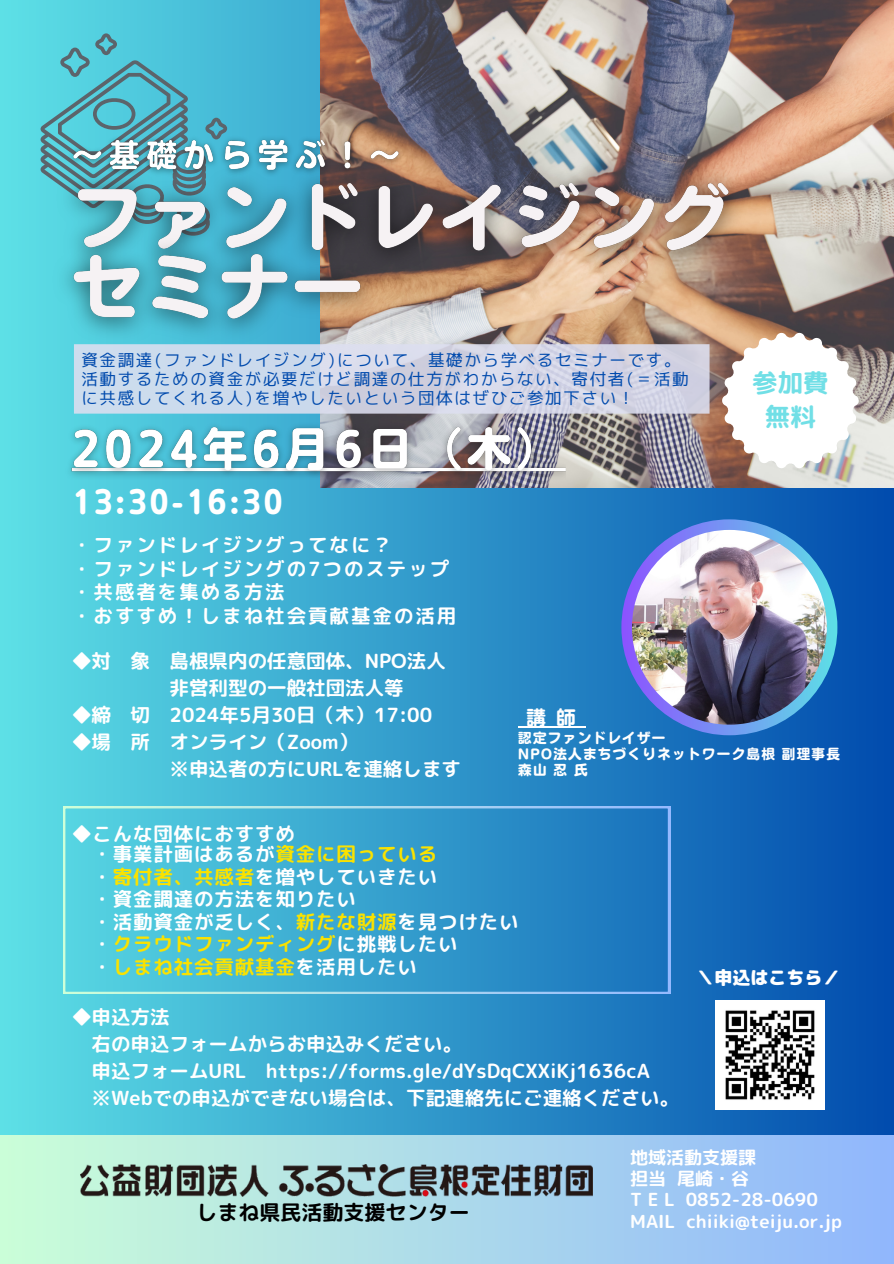
<style>
.page{position:relative;width:894px;height:1264px;background:#fff}
.page>*{position:absolute;margin:0;border:0;box-sizing:border-box;transform-origin:0 0}
.t1{font:30px "Nud Motoya Maru Std W6";letter-spacing:.1em;color:#fff}
.t2{font:25.5px/34.8px "rounded mplus 1 p bold";color:#71dfe6;text-align:center}
.t3{font:21px "rounded mplus 1 p bold";color:#000}
.t4{font:19.5px/27px "rounded mplus 1 p bold";color:#fff}
.t5{font:19.5px/22.5px "rounded mplus 1 p bold";letter-spacing:.04em;color:#fff}
.t6{font:19.5px/23.7px "rounded mplus 1 p bold";letter-spacing:.1em;color:#fff}
.t7{font:19.5px "Nud Motoya Maru Std W6";color:#fff}
.t8{font:18px "rounded mplus 1 p bold";color:#fff}
.t9{font:18px "rounded mplus 1 p black";color:#fff}
.t10{font:16.5px "mplus 1 m regular";letter-spacing:.1em;color:#004aad}
.t11{font:13.5px "Nud Motoya Maru Std W6";letter-spacing:.1em;color:#fff}
.s1{color:#fae200}
</style>
<div class="page">
<div style="left:0;top:0;width:893px;height:1263px;background:linear-gradient(to right,#5de0e6,#024cae)"></div>
<img style="left:320px;top:0;width:573px;height:487px">
<svg style="left:621px;top:519px;width:216px;height:216px;background:#7397ee"></svg>
<img style="left:631px;top:530px;width:195px;height:194px;border-radius:50%">
<svg style="left:41px;top:33px;width:186px;height:203px;background:#51b8ca"></svg>
<div style="left:0;top:1135px;width:893px;height:128px;background:linear-gradient(to right,#cafed8,#90b6fc)"></div>
<img style="left:80px;top:1164px;width:512px;height:32px">
<svg style="left:720px;top:331px;width:139px;height:138px"></svg>
<svg style="left:63px;top:806px;width:606px;height:187px;background:#3aa4cf"></svg>
<img style="left:715px;top:1000px;width:109px;height:109px">
<img style="left:42px;top:155px;width:718px;height:198px">
<img style="left:63px;top:130px;width:347px;height:52px">
<svg style="left:74px;top:344px;width:635px;height:69px;background:#d0d6e7"></svg>
<hr style="left:526px;top:726px;width:51px;height:1px;background:#fff">
<img style="left:60px;top:416px;width:505px;height:70px">
<p class="t10" style="left:81px;top:348px;width:600px">資金調達(ファンドレイジング)について、基礎から学べるセミナーです。</p>
<p class="t10" style="left:81px;top:367px;width:608px">活動するための資金が必要だけど調達の仕方がわからない、寄付者(＝活動</p>
<p class="t10" style="left:81px;top:386px;width:554px">に共感してくれる人)を増やしたいという団体はぜひご参加下さい！</p>
<p class="t1" style="left:72px;top:487px;width:212px">13:30-16:30</p>
<h3 class="t6" style="left:72px;top:533px;width:386px">・ファンドレイジングってなに？<br>・ファンドレイジングの7つのステップ・共感者を集める方法<br>・おすすめ！しまね社会貢献基金の活用</h3>
<p class="t2" style="left:752px;top:364px;width:78px">参加費無料</p>
<p class="t4" style="left:169px;top:647px;width:278px;text-indent:-97px">◆対 象 島根県内の任意団体、NPO法人非営利型の一般社団法人等</p>
<p class="t4" style="left:72px;top:701px;width:361px">◆締 切 2024年5月30日（木）17:00</p>
<p class="t4" style="left:169px;top:728px;width:293px;text-indent:-97px">◆場 所 オンライン（Zoom）<br>※申込者の方にURLを連絡します</p>
<p class="t7" style="left:526px;top:708px;width:51px">講師</p>
<h5 class="t11" style="left:518px;top:731px;width:149px">認定ファンドレイザー</h5>
<p class="t11" style="left:518px;top:747px;width:322px">NPO法人まちづくりネットワーク島根副理事長</p>
<h6 class="t11" style="left:518px;top:763px;width:70px">森山 忍氏</h6>
<p class="t5" style="left:92px;top:823px;width:346px;line-height:20.2px;text-indent:-20px">◆こんな団体におすすめ<br>・事業計画はあるが<span class="s1">資金に困っている</span></p>
<p class="t5" style="left:92px;top:865px;width:427px">・<span class="s1">寄付者、共感者</span>を増やしていきたい<br>・資金調達の方法を知りたい<br>・活動資金が乏しく、<span class="s1">新たな財源</span>を見つけたい・<span class="s1">クラウドファンディング</span>に挑戦したい<br>・<span class="s1">しまね社会貢献基金</span>を活用したい</p>
<p class="t4" style="left:92px;top:1003px;width:589px;text-indent:-19px">◆申込方法<br>右の申込フォームからお申込みください。<br>申込フォームURL https://forms.gle/dYsDqCXXiKj1636cA ※Webでの申込ができない場合は、下記連絡先にご連絡ください。</p>
<p class="t9" style="left:696px;top:964px;width:145px">＼申込はこちら／</p>
<h6 class="t3" style="left:196px;top:1197px;width:274px">しまね県民活動支援センター</h6>
<p class="t8" style="left:630px;top:1144px;width:128px">地域活動支援課</p>
<h5 class="t8" style="left:630px;top:1165px;width:120px">担当 尾崎・谷</h5>
<h6 class="t8" style="left:630px;top:1186px;width:46px">TEL</h6>
<p class="t8" style="left:685px;top:1186px;width:134px">0852-28-0690</p>
<p class="t8" style="left:630px;top:1208px;width:47px">MAIL</p>
<p class="t8" style="left:686px;top:1208px;width:157px">chiiki@teiju.or.jp</p>
</div>
